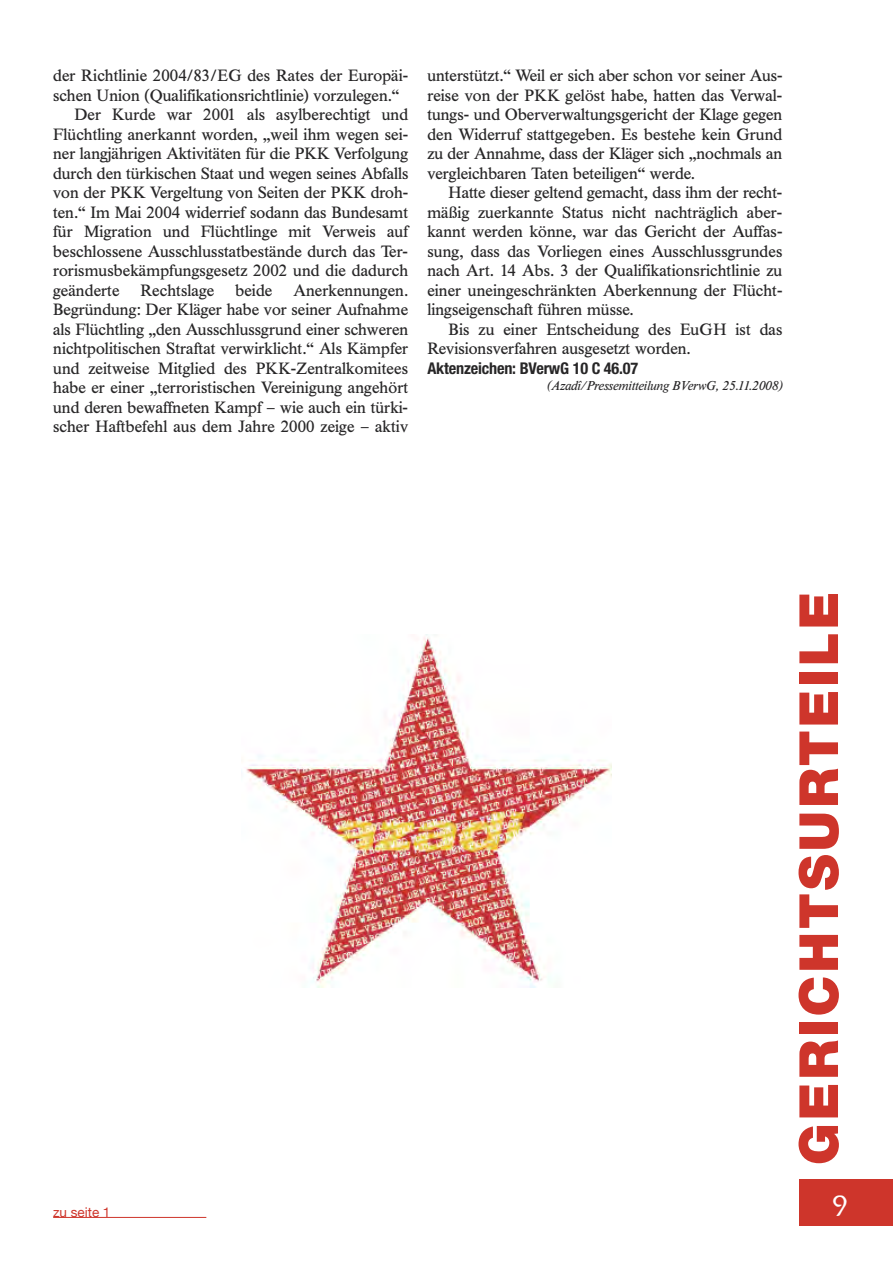
<style>
.page{position:relative;width:893px;height:1263px;background:#fff}
.page>*{position:absolute;margin:0;border:0;box-sizing:border-box;transform-origin:0 0}
.t1{font:900 54px "Helvetica Neue";letter-spacing:.05em;color:#ce352b}
.t2{font:33px "Herculanum";color:#fff}
.t3{font:16.2px/19.5px "Times BQ";letter-spacing:.005em;color:#272627;text-align:justify}
.t4{font:700 condensed 16.2px "Helvetica Neue";letter-spacing:-.01em;color:#272627}
.t5{font:13.5px "Helvetica Neue";color:#ce352b}
.t6{font:italic 12.75px "Times BQ";color:#272627}
</style>
<div class="page">
<div style="left:799px;top:1179px;width:94px;height:46px;background:#ce352b"></div>
<img style="left:246px;top:635px;width:365px;height:352px">
<hr style="left:53px;top:1217px;width:153px;height:1px;background:#ce352b">
<p class="t3" style="left:53px;top:66px;width:357px">der Richtlinie 2004/83/EG des Rates der Europäi-</p>
<p class="t3" style="left:53px;top:85px;width:348px">schen Union (Qualifikationsrichtlinie) vorzulegen.“</p>
<p class="t3" style="left:74px;top:105px;width:335px">Der Kurde war 2001 als asylberechtigt und</p>
<p class="t3" style="left:53px;top:124px;width:357px">Flüchtling anerkannt worden, „weil ihm wegen sei-</p>
<p class="t3" style="left:53px;top:144px;width:356px">ner langjährigen Aktivitäten für die PKK Verfolgung</p>
<p class="t3" style="left:53px;top:163px;width:357px">durch den türkischen Staat und wegen seines Abfalls</p>
<p class="t3" style="left:53px;top:183px;width:357px">von der PKK Vergeltung von Seiten der PKK droh-</p>
<p class="t3" style="left:53px;top:202px;width:357px">ten.“ Im Mai 2004 widerrief sodann das Bundesamt</p>
<p class="t3" style="left:53px;top:222px;width:356px">für Migration und Flüchtlinge mit Verweis auf</p>
<p class="t3" style="left:53px;top:241px;width:356px">beschlossene Ausschlusstatbestände durch das Ter-</p>
<p class="t3" style="left:53px;top:261px;width:357px">rorismusbekämpfungsgesetz 2002 und die dadurch</p>
<p class="t3" style="left:53px;top:280px;width:68px">geänderte</p>
<p class="t3" style="left:141px;top:280px;width:75px">Rechtslage</p>
<p class="t3" style="left:235px;top:280px;width:38px">beide</p>
<p class="t3" style="left:53px;top:280px;width:357px;text-indent:240px">Anerkennungen.<br>Begründung: Der Kläger habe vor seiner Aufnahme als Flüchtling „den Ausschlussgrund einer schweren nichtpolitischen Straftat verwirklicht.“ Als Kämpfer und zeitweise Mitglied des PKK-Zentralkomitees habe er einer „terroristischen Vereinigung angehört und deren bewaffneten Kampf – wie auch ein türki&shy;scher Haftbefehl aus dem Jahre 2000 zeige – aktiv</p>
<p class="t3" style="left:427px;top:66px;width:357px">unterstützt.“ Weil er sich aber schon vor seiner Aus&shy;reise von der PKK gelöst habe, hatten das Verwal&shy;tungs- und Oberverwaltungsgericht der Klage gegen den Widerruf stattgegeben. Es bestehe kein Grund zu der Annahme, dass der Kläger sich „nochmals an vergleichbaren Taten beteiligen“ werde.</p>
<p class="t3" style="left:427px;top:183px;width:357px;text-indent:21px">Hatte dieser geltend gemacht, dass ihm der recht&shy;mäßig zuerkannte Status nicht nachträglich aber&shy;kannt werden könne, war das Gericht der Auffas&shy;sung, dass das Vorliegen eines Ausschlussgrundes nach Art. 14 Abs. 3 der Qualifikationsrichtlinie zu einer uneingeschränkten Aberkennung der Flücht&shy;lingseigenschaft führen müsse.</p>
<p class="t3" style="left:427px;top:320px;width:357px;text-indent:21px">Bis zu einer Entscheidung des EuGH ist das<br>Revisionsverfahren ausgesetzt worden.</p>
<p class="t4" style="left:427px;top:362px;width:212px">Aktenzeichen: BVerwG 10 C 46.07</p>
<p class="t6" style="left:546px;top:379px;width:238px">(Azadî/Pressemitteilung BVerwG, 25.11.2008)</p>
<p class="t5" style="left:53px;top:1204px;width:59px">zu seite 1</p>
<h1 class="t1" style="left:799px;top:1165px;width:575px;rotate:-90deg">GERICHTSURTEILE</h1>
<h2 class="t2" style="left:831px;top:1188px;width:20px">9</h2>
</div>
